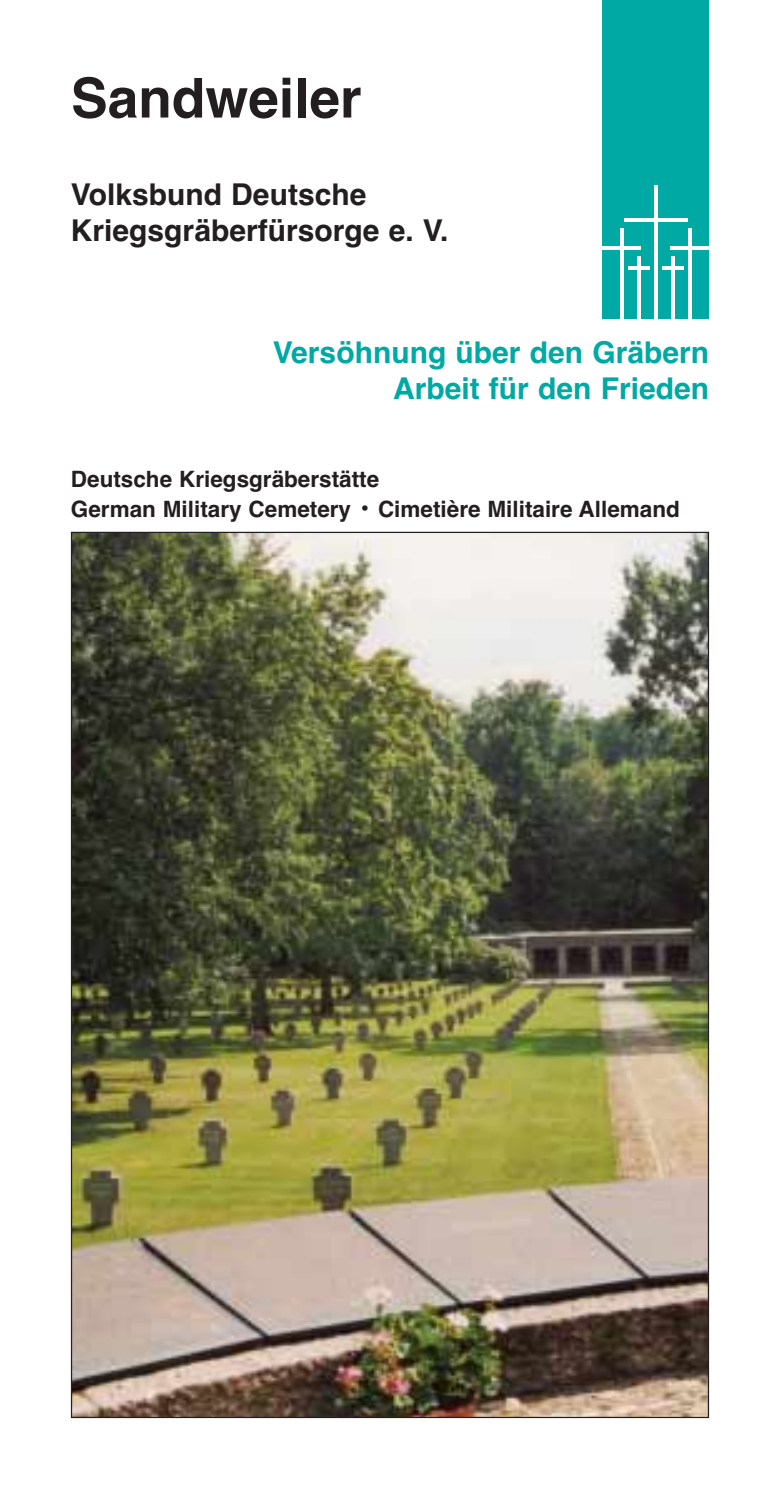
<style>
.page{position:relative;width:780px;height:1489px;background:#fff}
.page>*{position:absolute;margin:0;border:0;box-sizing:border-box;transform-origin:0 0}
.t1{font:700 55px "Helvetica";color:#231f20}
.t2{font:700 30px/36px "Helvetica";color:#00a9a4;text-align:right}
.t3{font:700 30px/36px "Helvetica";color:#231f20}
.t4{font:700 22.5px/30px "Helvetica";color:#231f20}
.s1{font-weight:400;font-size:25px}
</style>
<div class="page">
<img style="left:73px;top:533px;width:634px;height:882px">
<div style="left:602px;top:0;width:107px;height:319px;background:#00a9a4"></div>
<hr style="left:654px;top:185px;width:3px;height:134px;background:#fff">
<hr style="left:624px;top:218px;width:63px;height:4px;background:#fff">
<hr style="left:620px;top:228px;width:3px;height:91px;background:#fff">
<hr style="left:688px;top:228px;width:3px;height:91px;background:#fff">
<hr style="left:602px;top:246px;width:39px;height:4px;background:#fff">
<hr style="left:670px;top:246px;width:39px;height:4px;background:#fff">
<hr style="left:637px;top:256px;width:4px;height:63px;background:#fff">
<hr style="left:628px;top:266px;width:21px;height:4px;background:#fff">
<svg style="left:671px;top:256px;width:3px;height:63px"></svg>
<hr style="left:662px;top:266px;width:21px;height:4px;background:#fff">
<h1 class="t1" style="left:71px;top:78px;width:292px">Sandweiler</h1>
<h2 class="t3" style="left:71px;top:180px;width:379px">Volksbund Deutsche<br>Kriegsgräberfürsorge e. V.</h2>
<h2 class="t2" style="left:273px;top:337px;width:437px">Versöhnung über den Gräbern<br>Arbeit für den Frieden</h2>
<p class="t4" style="left:71px;top:466px;width:610px">Deutsche Kriegsgräberstätte<br>German Military Cemetery <span class="s1">•</span> Cimetière Militaire Allemand</p>
</div>
